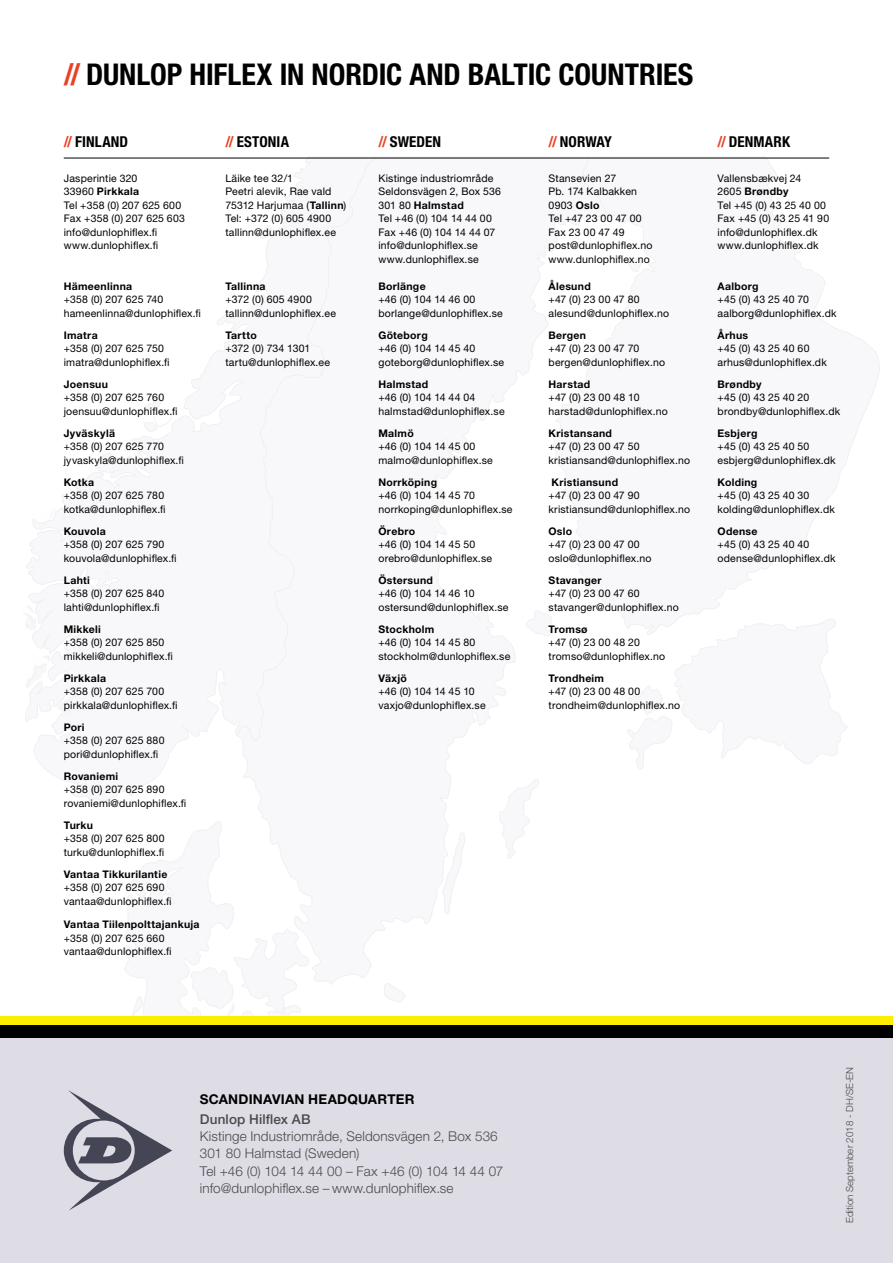
<style>
.page{position:relative;width:893px;height:1263px;background:#fff}
.page>*{position:absolute;margin:0;border:0;box-sizing:border-box;transform-origin:0 0}
.t1{font:700 condensed 30px "Helvetica Neue LT Std";letter-spacing:-.005em;color:#000}
.t2{font:700 condensed 15px "Helvetica Neue LT Std";letter-spacing:.005em;color:#000}
.t3{font:300 13.5px/17.2px "Helvetica Neue LT Std";letter-spacing:.01em;color:#4a4a49}
.t4{font:700 13.5px "Helvetica Neue LT Std";letter-spacing:.015em;color:#000}
.t5{font:500 13.5px "Helvetica Neue LT Std";letter-spacing:.01em;color:#4a4a49}
.t6{font:10.5px/13.5px "Helvetica Neue LT Std";letter-spacing:.015em;color:#000}
.t7{font:700 10.5px "Helvetica Neue LT Std";letter-spacing:.025em;color:#000}
.t8{font:300 9.75px "Helvetica Neue LT Std";color:#4a4a49}
.s1{color:#e84124}
.s2{font-weight:700}
</style>
<div class="page">
<svg style="left:717px;top:635px;width:131px;height:129px"></svg>
<svg style="left:717px;top:156px;width:163px;height:479px"></svg>
<svg style="left:441px;top:829px;width:24px;height:85px"></svg>
<svg style="left:499px;top:801px;width:31px;height:58px"></svg>
<svg style="left:488px;top:156px;width:230px;height:332px"></svg>
<svg style="left:25px;top:157px;width:463px;height:645px"></svg>
<svg style="left:91px;top:157px;width:397px;height:317px"></svg>
<svg style="left:236px;top:156px;width:234px;height:584px"></svg>
<svg style="left:457px;top:156px;width:228px;height:60px"></svg>
<svg style="left:258px;top:225px;width:15px;height:14px"></svg>
<svg style="left:384px;top:983px;width:21px;height:19px"></svg>
<svg style="left:123px;top:820px;width:186px;height:196px"></svg>
<img style="left:193px;top:1002px;width:41px;height:14px">
<img style="left:24px;top:508px;width:34px;height:180px">
<svg style="left:144px;top:397px;width:28px;height:36px"></svg>
<hr style="left:64px;top:158px;width:765px;height:1px;background:#000">
<div style="left:0;top:1037px;width:893px;height:226px;background:#dedce5"></div>
<div style="left:0;top:1025px;width:893px;height:12px;background:#000"></div>
<div style="left:0;top:1016px;width:893px;height:9px;background:#ffed00"></div>
<svg style="left:64px;top:1090px;width:108px;height:120px"></svg>
<h1 class="t1" style="left:64px;top:56px;width:631px"><span class="s1">//</span> DUNLOP HIFLEX IN NORDIC AND BALTIC COUNTRIES</h1>
<h2 class="t2" style="left:64px;top:132px;width:66px"><span class="s1">//</span> FINLAND</h2>
<p class="t6" style="left:64px;top:171px;width:123px">Jasperintie 320<br>33960 <span class="s2">Pirkkala<br></span>Tel +358 (0) 207 625 600<br>Fax +358 (0) 207 625 603 info@dunlophiflex.fi www.dunlophiflex.fi</p>
<p class="t7" style="left:64px;top:279px;width:70px">Hämeenlinna</p>
<p class="t6" style="left:64px;top:292px;width:139px">+358 (0) 207 625 740 hameenlinna@dunlophiflex.fi</p>
<p class="t7" style="left:64px;top:328px;width:35px">Imatra</p>
<p class="t6" style="left:64px;top:341px;width:107px">+358 (0) 207 625 750 imatra@dunlophiflex.fi</p>
<p class="t7" style="left:64px;top:377px;width:46px">Joensuu</p>
<p class="t6" style="left:64px;top:390px;width:115px">+358 (0) 207 625 760 joensuu@dunlophiflex.fi</p>
<p class="t7" style="left:64px;top:426px;width:53px">Jyväskylä</p>
<p class="t6" style="left:64px;top:439px;width:122px">+358 (0) 207 625 770 jyvaskyla@dunlophiflex.fi</p>
<p class="t7" style="left:64px;top:475px;width:32px">Kotka</p>
<p class="t6" style="left:64px;top:488px;width:103px">+358 (0) 207 625 780 kotka@dunlophiflex.fi</p>
<p class="t7" style="left:64px;top:524px;width:43px">Kouvola</p>
<p class="t6" style="left:64px;top:537px;width:114px">+358 (0) 207 625 790 kouvola@dunlophiflex.fi</p>
<p class="t7" style="left:64px;top:573px;width:28px">Lahti</p>
<p class="t6" style="left:64px;top:587px;width:102px">+358 (0) 207 625 840 lahti@dunlophiflex.fi</p>
<p class="t7" style="left:64px;top:622px;width:39px">Mikkeli</p>
<p class="t6" style="left:64px;top:636px;width:111px">+358 (0) 207 625 850 mikkeli@dunlophiflex.fi</p>
<p class="t7" style="left:64px;top:671px;width:44px">Pirkkala</p>
<p class="t6" style="left:64px;top:685px;width:115px">+358 (0) 207 625 700 pirkkala@dunlophiflex.fi</p>
<p class="t7" style="left:64px;top:720px;width:22px">Pori</p>
<p class="t6" style="left:64px;top:734px;width:102px">+358 (0) 207 625 880 pori@dunlophiflex.fi</p>
<p class="t7" style="left:64px;top:769px;width:56px">Rovaniemi</p>
<p class="t6" style="left:64px;top:783px;width:124px">+358 (0) 207 625 890 rovaniemi@dunlophiflex.fi</p>
<p class="t7" style="left:64px;top:818px;width:31px">Turku</p>
<p class="t6" style="left:64px;top:832px;width:102px">+358 (0) 207 625 800 turku@dunlophiflex.fi</p>
<p class="t7" style="left:64px;top:867px;width:105px">Vantaa Tikkurilantie</p>
<p class="t6" style="left:64px;top:881px;width:109px">+358 (0) 207 625 690 vantaa@dunlophiflex.fi</p>
<p class="t7" style="left:64px;top:918px;width:137px">Vantaa Tiilenpolttajankuja</p>
<p class="t6" style="left:64px;top:931px;width:109px">+358 (0) 207 625 660 vantaa@dunlophiflex.fi</p>
<h2 class="t2" style="left:225px;top:132px;width:65px"><span class="s1">//</span> ESTONIA</h2>
<p class="t6" style="left:225px;top:171px;width:122px">Läike tee 32/1<br>Peetri alevik, Rae vald<br>75312 Harjumaa (<span class="s2">Tallinn</span>)<br>Tel: +372 (0) 605 4900 tallinn@dunlophiflex.ee</p>
<p class="t7" style="left:225px;top:279px;width:42px">Tallinna</p>
<p class="t6" style="left:225px;top:292px;width:112px">+372 (0) 605 4900 tallinn@dunlophiflex.ee</p>
<p class="t7" style="left:225px;top:328px;width:33px">Tartto</p>
<p class="t6" style="left:225px;top:341px;width:106px">+372 (0) 734 1301 tartu@dunlophiflex.ee</p>
<h2 class="t2" style="left:378px;top:132px;width:64px"><span class="s1">//</span> SWEDEN</h2>
<p class="t6" style="left:378px;top:171px;width:124px">Kistinge industriområde<br>Seldonsvägen 2, Box 536<br>301 80 <span class="s2">Halmstad<br></span>Tel +46 (0) 104 14 44 00<br>Fax +46 (0) 104 14 44 07 info@dunlophiflex.se www.dunlophiflex.se</p>
<p class="t7" style="left:378px;top:279px;width:49px">Borlänge</p>
<p class="t6" style="left:378px;top:292px;width:126px">+46 (0) 104 14 46 00 borlange@dunlophiflex.se</p>
<p class="t7" style="left:378px;top:328px;width:51px">Göteborg</p>
<p class="t6" style="left:378px;top:341px;width:127px">+46 (0) 104 14 45 40 goteborg@dunlophiflex.se</p>
<p class="t7" style="left:378px;top:377px;width:51px">Halmstad</p>
<p class="t6" style="left:378px;top:390px;width:128px">+46 (0) 104 14 44 04 halmstad@dunlophiflex.se</p>
<p class="t7" style="left:378px;top:426px;width:37px">Malmö</p>
<p class="t6" style="left:378px;top:439px;width:116px">+46 (0) 104 14 45 00 malmo@dunlophiflex.se</p>
<p class="t7" style="left:378px;top:475px;width:60px">Norrköping</p>
<p class="t6" style="left:378px;top:488px;width:136px">+46 (0) 104 14 45 70 norrkoping@dunlophiflex.se</p>
<p class="t7" style="left:378px;top:524px;width:38px">Örebro</p>
<p class="t6" style="left:378px;top:537px;width:115px">+46 (0) 104 14 45 50 orebro@dunlophiflex.se</p>
<p class="t7" style="left:378px;top:573px;width:56px">Östersund</p>
<p class="t6" style="left:378px;top:587px;width:132px">+46 (0) 104 14 46 10 ostersund@dunlophiflex.se</p>
<p class="t7" style="left:378px;top:622px;width:57px">Stockholm</p>
<p class="t6" style="left:378px;top:636px;width:133px">+46 (0) 104 14 45 80 stockholm@dunlophiflex.se</p>
<p class="t7" style="left:378px;top:671px;width:30px">Växjö</p>
<p class="t6" style="left:378px;top:685px;width:109px">+46 (0) 104 14 45 10 vaxjo@dunlophiflex.se</p>
<h2 class="t2" style="left:549px;top:132px;width:65px"><span class="s1">//</span> NORWAY</h2>
<p class="t6" style="left:549px;top:171px;width:106px">Stansevien 27<br>Pb. 174 Kalbakken<br>0903 <span class="s2">Oslo<br></span>Tel +47 23 00 47 00<br>Fax 23 00 47 49 post@dunlophiflex.no www.dunlophiflex.no</p>
<p class="t7" style="left:549px;top:279px;width:44px">Ålesund</p>
<p class="t6" style="left:549px;top:292px;width:122px">+47 (0) 23 00 47 80 alesund@dunlophiflex.no</p>
<p class="t7" style="left:549px;top:328px;width:39px">Bergen</p>
<p class="t6" style="left:549px;top:341px;width:118px">+47 (0) 23 00 47 70 bergen@dunlophiflex.no</p>
<p class="t7" style="left:549px;top:377px;width:43px">Harstad</p>
<p class="t6" style="left:549px;top:390px;width:121px">+47 (0) 23 00 48 10 harstad@dunlophiflex.no</p>
<p class="t7" style="left:549px;top:426px;width:65px">Kristansand</p>
<p class="t6" style="left:549px;top:439px;width:143px">+47 (0) 23 00 47 50 kristiansand@dunlophiflex.no</p>
<p class="t7" style="left:551px;top:475px;width:68px">Kristiansund</p>
<p class="t6" style="left:549px;top:488px;width:143px">+47 (0) 23 00 47 90 kristiansund@dunlophiflex.no</p>
<p class="t7" style="left:549px;top:524px;width:25px">Oslo</p>
<p class="t6" style="left:549px;top:537px;width:104px">+47 (0) 23 00 47 00 oslo@dunlophiflex.no</p>
<p class="t7" style="left:549px;top:573px;width:54px">Stavanger</p>
<p class="t6" style="left:549px;top:587px;width:132px">+47 (0) 23 00 47 60 stavanger@dunlophiflex.no</p>
<p class="t7" style="left:549px;top:622px;width:41px">Tromsø</p>
<p class="t6" style="left:549px;top:636px;width:118px">+47 (0) 23 00 48 20 tromso@dunlophiflex.no</p>
<p class="t7" style="left:549px;top:671px;width:57px">Trondheim</p>
<p class="t6" style="left:549px;top:685px;width:133px">+47 (0) 23 00 48 00 trondheim@dunlophiflex.no</p>
<h2 class="t2" style="left:718px;top:132px;width:74px"><span class="s1">//</span> DENMARK</h2>
<p class="t6" style="left:718px;top:171px;width:113px">Vallensbækvej 24<br>2605 <span class="s2">Brøndby<br></span>Tel +45 (0) 43 25 40 00<br>Fax +45 (0) 43 25 41 90 info@dunlophiflex.dk www.dunlophiflex.dk</p>
<p class="t7" style="left:718px;top:279px;width:42px">Aalborg</p>
<p class="t6" style="left:718px;top:292px;width:120px">+45 (0) 43 25 40 70 aalborg@dunlophiflex.dk</p>
<p class="t7" style="left:718px;top:328px;width:32px">Århus</p>
<p class="t6" style="left:718px;top:341px;width:111px">+45 (0) 43 25 40 60 arhus@dunlophiflex.dk</p>
<p class="t7" style="left:718px;top:377px;width:46px">Brøndby</p>
<p class="t6" style="left:718px;top:390px;width:124px">+45 (0) 43 25 40 20 brondby@dunlophiflex.dk</p>
<p class="t7" style="left:718px;top:426px;width:41px">Esbjerg</p>
<p class="t6" style="left:718px;top:439px;width:120px">+45 (0) 43 25 40 50 esbjerg@dunlophiflex.dk</p>
<p class="t7" style="left:718px;top:475px;width:41px">Kolding</p>
<p class="t6" style="left:718px;top:488px;width:119px">+45 (0) 43 25 40 30 kolding@dunlophiflex.dk</p>
<p class="t7" style="left:718px;top:524px;width:41px">Odense</p>
<p class="t6" style="left:718px;top:537px;width:120px">+45 (0) 43 25 40 40 odense@dunlophiflex.dk</p>
<p class="t4" style="left:200px;top:1091px;width:216px">SCANDINAVIAN HEADQUARTER</p>
<p class="t5" style="left:200px;top:1111px;width:112px">Dunlop Hilflex AB</p>
<p class="t3" style="left:200px;top:1127px;width:305px">Kistinge Industriområde, Seldonsvägen 2, Box 536<br>301 80 Halmstad (Sweden)<br>Tel +46 (0) 104 14 44 00 – Fax +46 (0) 104 14 44 07 info@dunlophiflex.se – www.dunlophiflex.se</p>
<p class="t8" style="left:844px;top:1223px;width:158px;rotate:-90deg">Edition September 2018 - DH/SE-EN</p>
</div>
